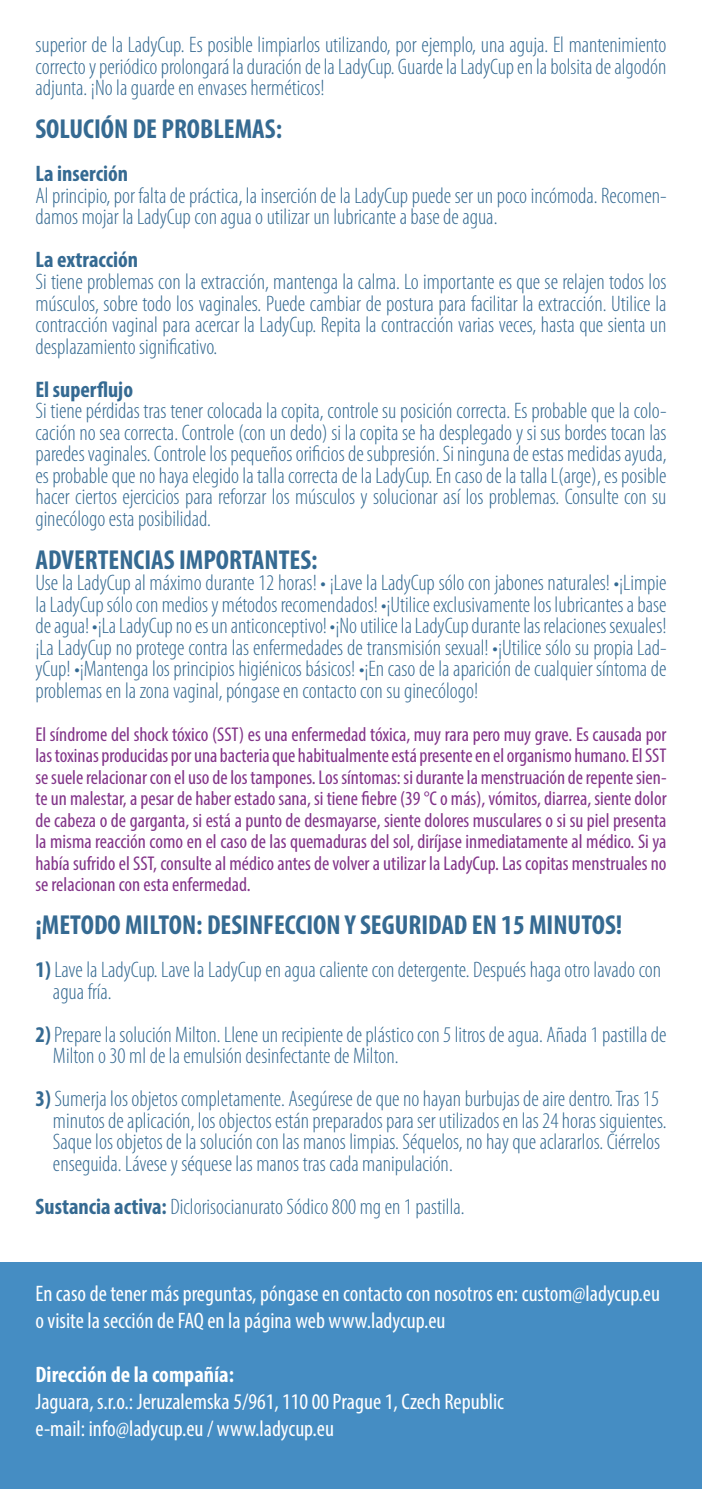
<style>
.page{position:relative;width:702px;height:1489px;background:#fff}
.page>*{position:absolute;margin:0;border:0;box-sizing:border-box;transform-origin:0 0}
.t1{font:700 condensed 27.5px "Myriad Pro";color:#356a92}
.t2{font:300 condensed 22.5px/21.5px "Myriad Pro";color:#356a92;text-align:justify}
.t3{font:condensed 22.5px/27px "Myriad Pro";color:#fff}
.t4{font:700 condensed 22.5px "Myriad Pro";color:#356a92}
.t5{font:700 condensed 22.5px "Myriad Pro";color:#fff}
.t6{font:condensed 20px/21.5px "Myriad Pro";color:#823489;text-align:justify}
.s1{font-weight:700}
</style>
<div class="page">
<div style="left:0;top:1262px;width:702px;height:226px;background:#458dc3"></div>
<p class="t2" style="left:35px;top:34px;width:632px">superior de la LadyCup. Es posible limpiarlos utilizando, por ejemplo, una aguja. El mantenimiento correcto y periódico prolongará la duración de la LadyCup. Guarde la LadyCup en la bolsita de algodón adjunta. ¡No la guarde en envases herméticos!</p>
<p class="t1" style="left:35px;top:112px;width:248px">SOLUCIÓN DE PROBLEMAS:</p>
<p class="t4" style="left:35px;top:160px;width:94px">La inserción</p>
<p class="t2" style="left:35px;top:185px;width:632px">Al principio, por falta de práctica, la inserción de la LadyCup puede ser un poco incómoda. Recomen&shy;damos mojar la LadyCup con agua o utilizar un lubricante a base de agua.</p>
<p class="t4" style="left:35px;top:246px;width:104px">La extracción</p>
<p class="t2" style="left:35px;top:271px;width:632px">Si tiene problemas con la extracción, mantenga la calma. Lo importante es que se relajen todos los músculos, sobre todo los vaginales. Puede cambiar de postura para facilitar la extracción. Utilice la contracción vaginal para acercar la LadyCup. Repita la contracción varias veces, hasta que sienta un desplazamiento significativo.</p>
<p class="t4" style="left:35px;top:375px;width:99px">El superflujo</p>
<p class="t2" style="left:35px;top:400px;width:632px">Si tiene pérdidas tras tener colocada la copita, controle su posición correcta. Es probable que la colo&shy;cación no sea correcta. Controle (con un dedo) si la copita se ha desplegado y si sus bordes tocan las paredes vaginales. Controle los pequeños orificios de subpresión. Si ninguna de estas medidas ayuda, es probable que no haya elegido la talla correcta de la LadyCup. En caso de la talla L(arge), es posible hacer ciertos ejercicios para reforzar los músculos y solucionar así los problemas. Consulte con su ginecólogo esta posibilidad.</p>
<p class="t1" style="left:35px;top:542px;width:284px">ADVERTENCIAS IMPORTANTES:</p>
<p class="t2" style="left:35px;top:572px;width:632px">Use la LadyCup al máximo durante 12 horas! • ¡Lave la LadyCup sólo con jabones naturales! •¡Limpie la LadyCup sólo con medios y métodos recomendados! •¡Utilice exclusivamente los lubricantes a base de agua! •¡La LadyCup no es un anticonceptivo! •¡No utilice la LadyCup durante las relaciones sexuales! ¡La LadyCup no protege contra las enfermedades de transmisión sexual! •¡Utilice sólo su propia Lad&shy;yCup! •¡Mantenga los principios higiénicos básicos! •¡En caso de la aparición de cualquier síntoma de problemas en la zona vaginal, póngase en contacto con su ginecólogo!</p>
<p class="t6" style="left:35px;top:723px;width:632px">El síndrome del shock tóxico (SST) es una enfermedad tóxica, muy rara pero muy grave. Es causada por las toxinas producidas por una bacteria que habitualmente está presente en el organismo humano. El SST se suele relacionar con el uso de los tampones. Los síntomas: si durante la menstruación de repente sien&shy;te un malestar, a pesar de haber estado sana, si tiene fiebre (39 °C o más), vómitos, diarrea, siente dolor de cabeza o de garganta, si está a punto de desmayarse, siente dolores musculares o si su piel presenta la misma reacción como en el caso de las quemaduras del sol, diríjase inmediatamente al médico. Si ya había sufrido el SST, consulte al médico antes de volver a utilizar la LadyCup. Las copitas menstruales no se relacionan con esta enfermedad.</p>
<p class="t1" style="left:35px;top:907px;width:588px">¡METODO MILTON: DESINFECCION Y SEGURIDAD EN 15 MINUTOS!</p>
<p class="t2" style="left:53px;top:959px;width:609px;text-indent:-18px"><span class="s1">1)</span> Lave la LadyCup. Lave la LadyCup en agua caliente con detergente. Después haga otro lavado con agua fría.</p>
<p class="t2" style="left:53px;top:1023px;width:615px;text-indent:-18px"><span class="s1">2)</span> Prepare la solución Milton. Llene un recipiente de plástico con 5 litros de agua. Añada 1 pastilla de<br>Milton o 30 ml de la emulsión desinfectante de Milton.</p>
<p class="t2" style="left:53px;top:1088px;width:615px;text-align:left;text-indent:-17px"><span class="s1">3)</span> Sumerja los objetos completamente. Asegúrese de que no hayan burbujas de aire dentro. Tras 15 minutos de aplicación, los objectos están preparados para ser utilizados en las 24 horas siguientes.<br>Saque los objetos de la solución con las manos limpias. Séquelos, no hay que aclararlos. Ciérrelos enseguida. Lávese y séquese las manos tras cada manipulación.</p>
<p class="t2" style="left:35px;top:1195px;width:431px"><span class="s1">Sustancia activa:</span> Diclorisocianurato Sódico 800 mg en 1 pastilla.</p>
<p class="t3" style="left:35px;top:1279px;width:626px">En caso de tener más preguntas, póngase en contacto con nosotros en: custom@ladycup.eu o visite la sección de FAQ en la página web www.ladycup.eu</p>
<p class="t5" style="left:35px;top:1360px;width:200px">Dirección de la compañía:</p>
<p class="t3" style="left:35px;top:1387px;width:470px">Jaguara, s.r.o.: Jeruzalemska 5/961, 110 00 Prague 1, Czech Republic e-mail: info@ladycup.eu / www.ladycup.eu</p>
</div>
